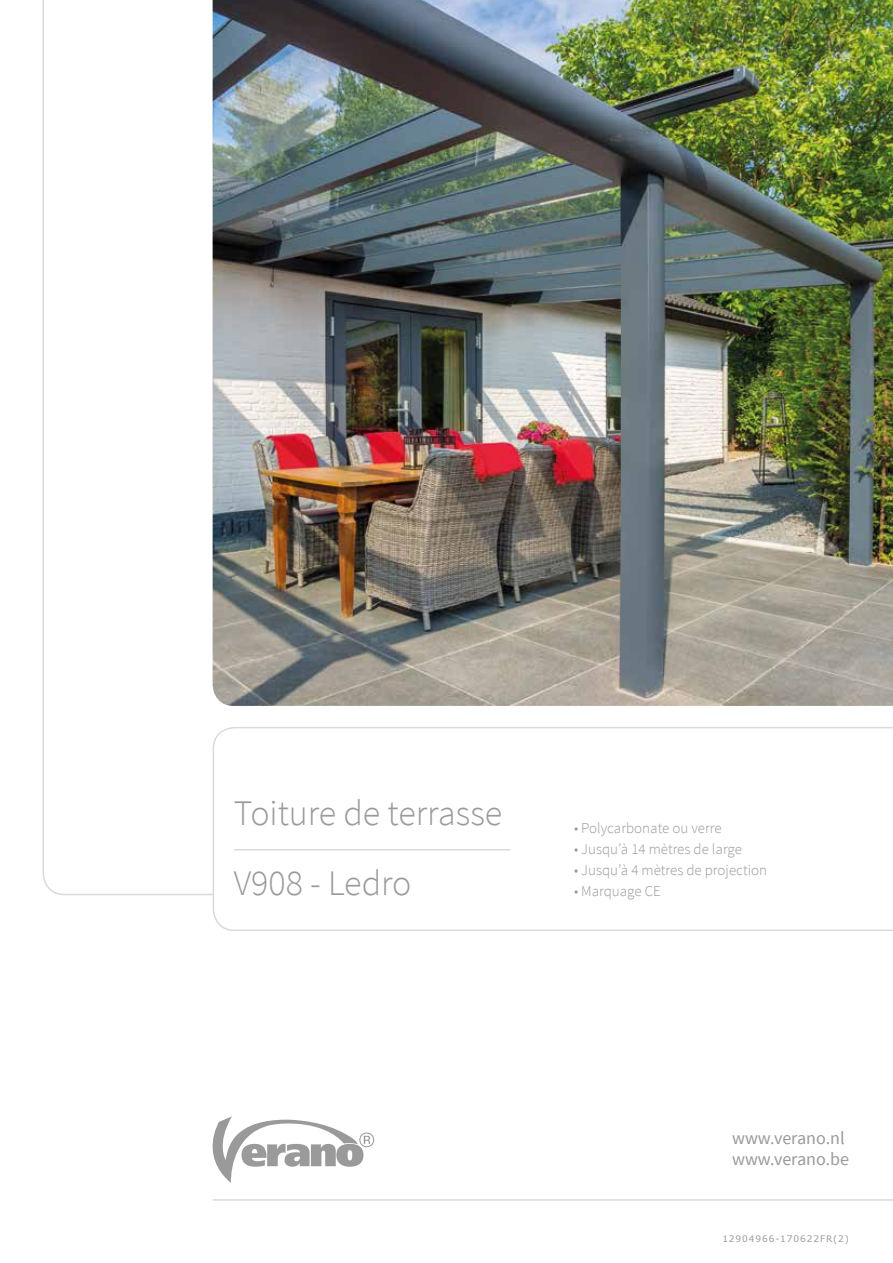
<style>
.page{position:relative;width:893px;height:1263px;background:#fff}
.page>*{position:absolute;margin:0;border:0;box-sizing:border-box;transform-origin:0 0}
.t1{font:300 36px/70.5px "Source Sans Pro";color:#9b9a9a}
.t2{font:18px/21.6px "Source Sans Pro";color:#9b9a9a}
.t3{font:300 15px "Source Sans Pro";color:#9b9a9a}
.t4{font:9px "Verdana";letter-spacing:.1em;color:#9b9a9a}
</style>
<div class="page">
<hr style="left:213px;top:1199px;width:680px;height:2px;background:#dadada">
<svg style="left:212px;top:727px;width:681px;height:204px"></svg>
<hr style="left:234px;top:849px;width:276px;height:1px;background:#dadada">
<img style="left:213px;top:0;width:680px;height:706px">
<svg style="left:213px;top:1116px;width:161px;height:67px"></svg>
<h1 class="t1" style="left:234px;top:778px;width:270px">Toiture de terrasse<br>V908 - Ledro</h1>
<p class="t3" style="left:574px;top:818px;width:149px">• Polycarbonate ou verre</p>
<p class="t3" style="left:574px;top:839px;width:169px">• Jusqu’à 14 mètres de large</p>
<p class="t3" style="left:574px;top:860px;width:195px">• Jusqu’à 4 mètres de projection</p>
<p class="t3" style="left:574px;top:881px;width:88px">• Marquage CE</p>
<p class="t2" style="left:732px;top:1127px;width:118px">www.verano.nl www.verano.be</p>
<p class="t4" style="left:722px;top:1232px;width:128px">12904966-170622FR(2)</p>
</div>
